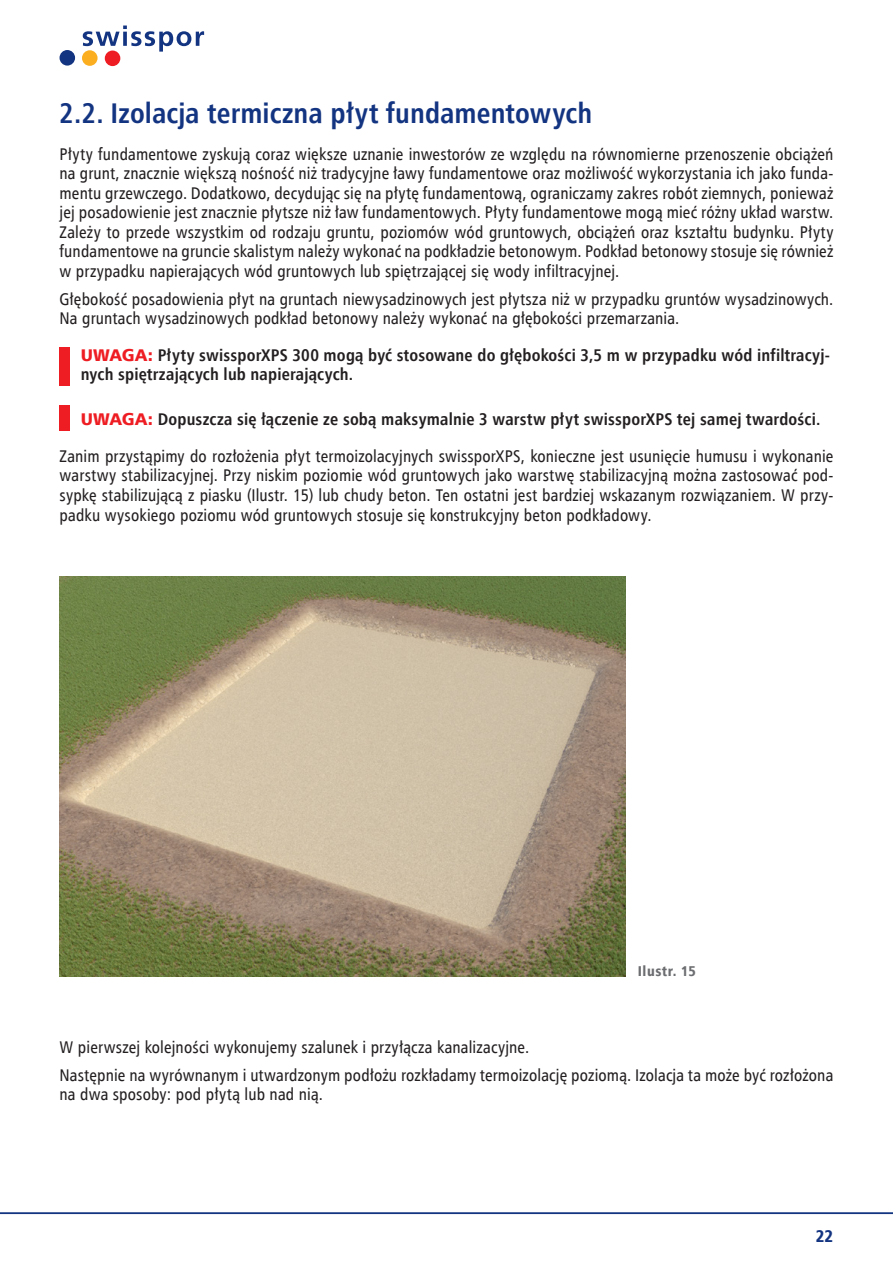
<style>
.page{position:relative;width:893px;height:1263px;background:#fff}
.page>*{position:absolute;margin:0;border:0;box-sizing:border-box;transform-origin:0 0}
.t1{font:700 28.5px "Humnst 777 Cn EU";letter-spacing:.01em;color:#133481}
.t2{font:16.95px/19.5px "Humnst 777 Cn EU";letter-spacing:.01em;color:#231f20;text-align:justify}
.t3{font:700 16.95px/19.5px "Humnst 777 Cn EU";letter-spacing:.01em;color:#231f20}
.t4{font:16.95px "Humnst 777 Blk Cn EU";color:#133481}
.t5{font:14.25px "Humnst 777 Blk Cn EU";letter-spacing:.04em;color:#6c6d70}
.s1{font-family:"Humnst 777 Blk EU";font-weight:400;color:#ee1d23}
.s2{font-family:"Humnst 777 Blk EU";color:#ee1d23}
.s3{font-weight:700}
</style>
<div class="page">
<div style="left:60px;top:347px;width:10px;height:39px;background:#ee1d23"></div>
<div style="left:60px;top:405px;width:10px;height:26px;background:#ee1d23"></div>
<img style="left:60px;top:576px;width:565px;height:400px">
<svg style="left:83px;top:26px;width:121px;height:26px"></svg>
<div style="left:60px;top:50px;width:15px;height:16px;background:#133481;border-radius:50%"></div>
<div style="left:82px;top:50px;width:16px;height:16px;background:#fbaf20;border-radius:50%"></div>
<div style="left:105px;top:51px;width:15px;height:15px;background:#ee1d23;border-radius:50%"></div>
<hr style="left:0;top:1212px;width:893px;height:2px;background:#133481">
<h1 class="t1" style="left:60px;top:95px;width:534px">2.2. Izolacja termiczna płyt fundamentowych</h1>
<p class="t2" style="left:60px;top:144px;width:775px">Płyty fundamentowe zyskują coraz większe uznanie inwestorów ze względu na równomierne przenoszenie obciążeń na grunt, znacznie większą nośność niż tradycyjne ławy fundamentowe oraz możliwość wykorzystania ich jako funda&shy;mentu grzewczego. Dodatkowo, decydując się na płytę fundamentową, ograniczamy zakres robót ziemnych, ponieważ jej posadowienie jest znacznie płytsze niż ław fundamentowych. Płyty fundamentowe mogą mieć różny układ warstw.<br>Zależy to przede wszystkim od rodzaju gruntu, poziomów wód gruntowych, obciążeń oraz kształtu budynku. Płyty fundamentowe na gruncie skalistym należy wykonać na podkładzie betonowym. Podkład betonowy stosuje się również w przypadku napierających wód gruntowych lub spiętrzającej się wody infiltracyjnej.</p>
<p class="t2" style="left:60px;top:289px;width:775px">Głębokość posadowienia płyt na gruntach niewysadzinowych jest płytsza niż w przypadku gruntów wysadzinowych.<br>Na gruntach wysadzinowych podkład betonowy należy wykonać na głębokości przemarzania.</p>
<p class="t3" style="left:81px;top:345px;width:751px"><span class="s1">UWAGA:</span> Płyty swissporXPS 300 mogą być stosowane do głębokości 3,5 m w przypadku wód infiltracyj&shy;nych spiętrzających lub napierających.</p>
<p class="t2" style="left:60px;top:401px;width:775px;line-height:36.5px;text-align:center"><span class="s2">UWAGA:</span> <span class="s3">Dopuszcza się łączenie ze sobą maksymalnie 3 warstw płyt swissporXPS tej samej twardości.<br></span>Zanim przystąpimy do rozłożenia płyt termoizolacyjnych swissporXPS, konieczne jest usunięcie humusu i wykonanie</p>
<p class="t2" style="left:60px;top:466px;width:775px">warstwy stabilizacyjnej. Przy niskim poziomie wód gruntowych jako warstwę stabilizacyjną można zastosować pod&shy;sypkę stabilizującą z piasku (Ilustr. 15) lub chudy beton. Ten ostatni jest bardziej wskazanym rozwiązaniem. W przy&shy;padku wysokiego poziomu wód gruntowych stosuje się konstrukcyjny beton podkładowy.</p>
<p class="t5" style="left:638px;top:962px;width:60px">Ilustr. 15</p>
<p class="t2" style="left:60px;top:1033px;width:775px;line-height:28px">W pierwszej kolejności wykonujemy szalunek i przyłącza kanalizacyjne.<br>Następnie na wyrównanym i utwardzonym podłożu rozkładamy termoizolację poziomą. Izolacja ta może być rozłożona</p>
<p class="t2" style="left:60px;top:1084px;width:265px">na dwa sposoby: pod płytą lub nad nią.</p>
<p class="t4" style="left:816px;top:1225px;width:19px">22</p>
</div>
